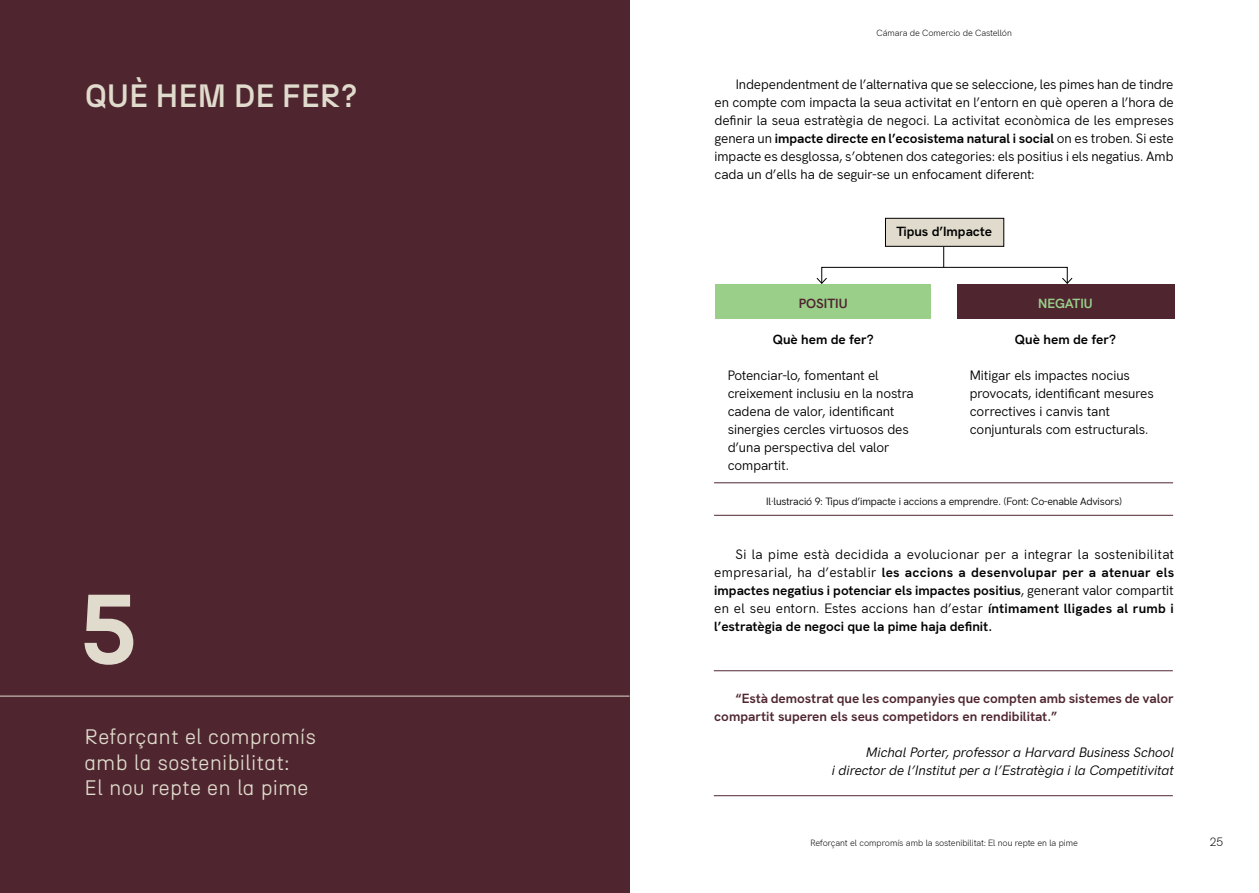
<style>
.page{position:relative;width:1259px;height:893px;background:#fff}
.page>*{position:absolute;margin:0;border:0;box-sizing:border-box;transform-origin:0 0}
.t1{font:700 98.85px "N27";color:#e0dbcc}
.t2{font:500 32.25px "N27";color:#e0dbcc}
.t3{font:300 21px/25.2px "N27";letter-spacing:.01em;color:#e0dbcc}
.t4{font:13.5px/18px "Hanken Grotesk";letter-spacing:-.01em;color:#000}
.t5{font:700 13.5px/18px "Hanken Grotesk";letter-spacing:-.005em;color:#000;text-align:justify}
.t6{font:700 13.5px/18px "Hanken Grotesk";letter-spacing:-.005em;color:#4f2630}
.t7{font:italic 13.5px/18px "Hanken Grotesk";color:#000;text-align:right}
.t8{font:700 13.5px "Hanken Grotesk";letter-spacing:-.005em;color:#99cf89}
.t9{font:300 12px "Hanken Grotesk";color:#000}
.t10{font:10.5px "Hanken Grotesk";letter-spacing:-.02em;color:#000}
.t11{font:300 9px "Hanken Grotesk";letter-spacing:-.01em;color:#000}
.s1{font-weight:700}
.s2{font-weight:400}
</style>
<div class="page">
<div style="left:885px;top:218px;width:118px;height:28px;background:#e0dbcc"></div>
<div style="left:885px;top:218px;width:119px;height:29px;border:1px solid #000"></div>
<div style="left:0;top:0;width:629px;height:893px;background:#4f2630"></div>
<hr style="left:0;top:696px;width:629px;height:1px;background:#e0dbcc">
<div style="left:715px;top:284px;width:216px;height:35px;background:#99cf89"></div>
<div style="left:957px;top:284px;width:218px;height:35px;background:#4f2630"></div>
<svg style="left:943px;top:247px;width:1px;height:20px"></svg>
<div style="left:821px;top:267px;width:246px;height:17px;border:1px solid #000"></div>
<svg style="left:816px;top:277px;width:11px;height:7px"></svg>
<svg style="left:1061px;top:277px;width:12px;height:7px"></svg>
<hr style="left:714px;top:482px;width:459px;height:1px;background:#4f2630">
<hr style="left:714px;top:515px;width:459px;height:1px;background:#4f2630">
<hr style="left:714px;top:670px;width:458px;height:1px;background:#4f2630">
<hr style="left:714px;top:795px;width:458px;height:1px;background:#4f2630">
<h2 class="t2" style="left:85px;top:76px;width:274px">QUÈ HEM DE FER?</h2>
<h1 class="t1" style="left:80px;top:567px;width:59px">5</h1>
<h3 class="t3" style="left:84px;top:724px;width:233px">Reforçant el compromís amb la sostenibilitat:<br>El nou repte en la pime</h3>
<p class="t11" style="left:876px;top:26px;width:137px">Cámara de Comercio de Castellón</p>
<p class="t4" style="left:714px;top:75px;width:461px;text-align:justify;text-indent:21px">Independentment de l’alternativa que se seleccione, les pimes han de tindre en compte com impacta la seua activitat en l’entorn en què operen a l’hora de definir la seua estratègia de negoci. La activitat econòmica de les empreses genera un <span class="s1">impacte directe en l’ecosistema natural i social</span> on es troben. Si este impacte es desglossa, s’obtenen dos categories: els positius i els negatius. Amb cada un d’ells ha de seguir-se un enfocament diferent:</p>
<p class="t5" style="left:896px;top:221px;width:97px">Tipus d’Impacte</p>
<p class="t8" style="left:1038px;top:292px;width:56px">NEGATIU</p>
<p class="t5" style="left:1015px;top:329px;width:103px">Què hem de fer?</p>
<p class="t4" style="left:969px;top:365px;width:185px">Mitigar els impactes nocius provocats, identificant mesures correctives i canvis tant conjunturals com estructurals.</p>
<p class="t6" style="left:799px;top:293px;width:50px">POSITIU</p>
<p class="t5" style="left:772px;top:329px;width:103px">Què hem de fer?</p>
<p class="t4" style="left:727px;top:365px;width:188px">Potenciar-lo, fomentant el creixement inclusiu en la nostra cadena de valor, identificant sinergies cercles virtuosos des d’una perspectiva del valor compartit.</p>
<p class="t10" style="left:766px;top:493px;width:358px">Il·lustració 9: Tipus d’impacte i accions a emprendre. (Font: Co-enable Advisors)</p>
<p class="t5" style="left:714px;top:544px;width:461px;text-indent:21px"><span class="s2">Si la pime està decidida a evolucionar per a integrar la sostenibilitat empresarial, ha d’establir</span> les accions a desenvolupar per a atenuar els impactes negatius i potenciar els impactes positius<span class="s2">, generant valor compartit en el seu entorn. Estes accions han d’estar</span> íntimament lligades al rumb i l’estratègia de negoci que la pime haja definit.</p>
<p class="t6" style="left:714px;top:688px;width:461px;text-indent:21px">“Està demostrat que les companyies que compten amb sistemes de valor compartit superen els seus competidors en rendibilitat.”</p>
<p class="t7" style="left:832px;top:742px;width:343px">Michal Porter, professor a Harvard Business School<br>i director de l’Institut per a l’Estratègia i la Competitivitat</p>
<p class="t11" style="left:810px;top:836px;width:269px">Reforçant el compromís amb la sostenibilitat: El nou repte en la pime</p>
<p class="t9" style="left:1209px;top:833px;width:15px">25</p>
</div>
